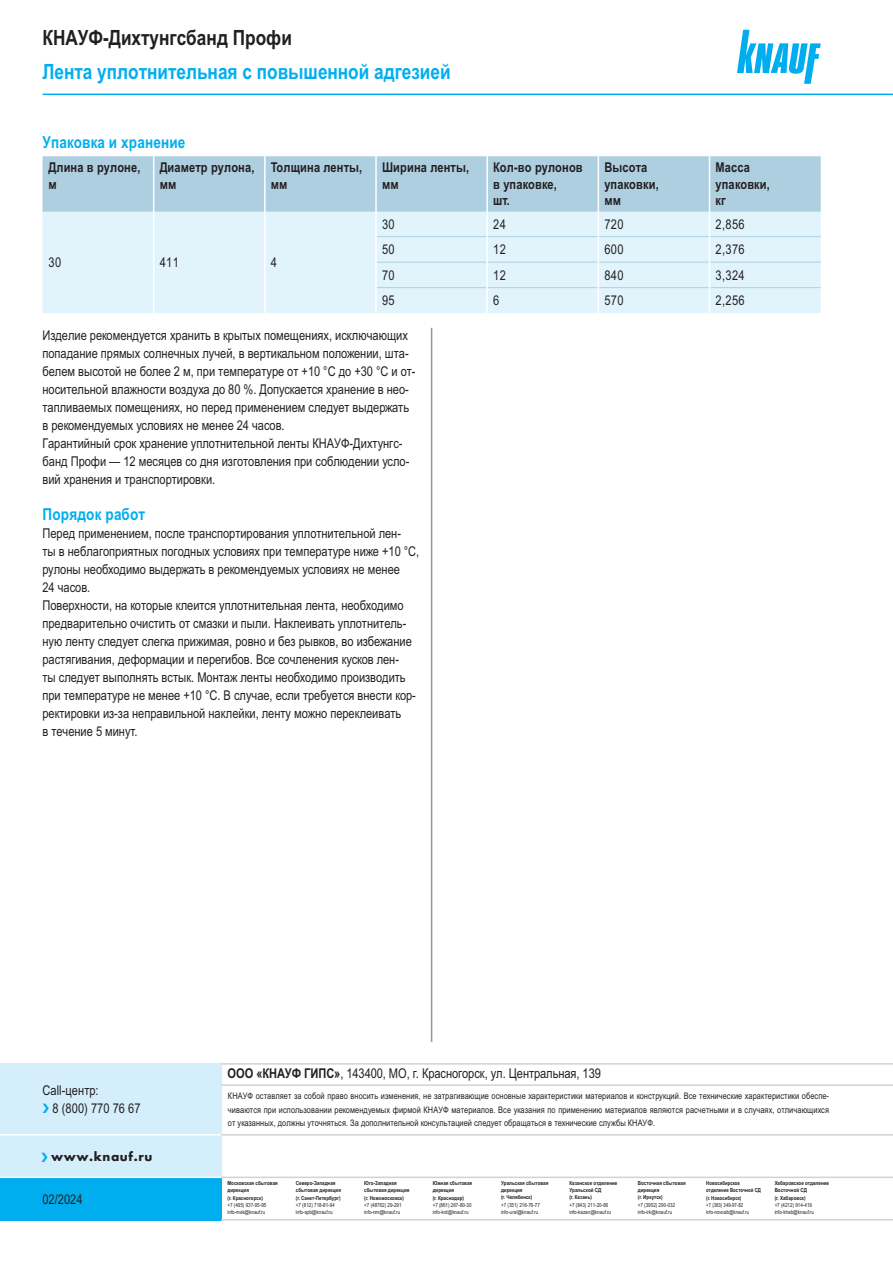
<style>
.page{position:relative;width:893px;height:1263px;background:#fff}
.page>*{position:absolute;margin:0;border:0;box-sizing:border-box;transform-origin:0 0}
.t1{font:700 21px "Arial Narrow MT Pro Cyr";color:#00aeef}
.t2{font:700 21px "Arial Narrow MT Pro Cyr";color:#231f20}
.t3{font:700 16.5px "Arial Narrow MT Pro Cyr";letter-spacing:.01em;color:#00aeef}
.t4{font:13.5px/18px "Arial Narrow MT Pro Cyr";color:#231f20}
.t5{font:700 13.5px/16.5px "Arial Narrow MT Pro Cyr";letter-spacing:.01em;color:#231f20}
.t6{font:700 13.5px "Futura PT";letter-spacing:.045em;color:#231f20}
.t7{font:9px/13.5px "Arial Narrow MT Pro Cyr";letter-spacing:.005em;color:#231f20;text-align:justify}
.t8{font:700 5.55px/7.2px "Arial Narrow MT Pro Cyr";color:#231f20}
.t9{font:5.55px/7.2px "Arial Narrow MT Pro Cyr";color:#231f20}
.t10{font:700 5.55px/7.2px "Arial Narrow MT Pro Cyr";color:#231f20;scale:.95 1}
.t11{font:5.55px/7.2px "Arial Narrow MT Pro Cyr";color:#231f20;scale:.95 1}
.s1{color:#00aeef}
.s2{font-weight:700}
</style>
<div class="page">
<hr style="left:43px;top:94px;width:850px;height:1px;background:#00aeef">
<svg style="left:737px;top:30px;width:84px;height:54px"></svg>
<div style="left:0;top:1063px;width:221px;height:114px;background:#d4effb"></div>
<div style="left:0;top:1177px;width:221px;height:43px;background:#00aeef"></div>
<hr style="left:0;top:1134px;width:223px;height:1px;background:#fff">
<hr style="left:0;top:1176px;width:223px;height:2px;background:#fff">
<hr style="left:221px;top:1219px;width:672px;height:1px;background:#d1d2d4">
<hr style="left:221px;top:1063px;width:672px;height:1px;background:#d1d2d4">
<hr style="left:221px;top:1084px;width:672px;height:2px;background:#d1d2d4">
<hr style="left:221px;top:1176px;width:672px;height:2px;background:#d1d2d4">
<hr style="left:221px;top:1134px;width:672px;height:1px;background:#d1d2d4">
<hr style="left:431px;top:328px;width:1px;height:714px;background:#939598">
<svg style="left:43px;top:156px;width:778px;height:157px;background:#cfe6f1"></svg>
<h1 class="t2" style="left:43px;top:30px;width:251px">КНАУФ-Дихтунгсбанд Профи</h1>
<h1 class="t1" style="left:43px;top:64px;width:410px">Лента уплотнительная с повышенной адгезией</h1>
<p class="t3" style="left:43px;top:136px;width:144px">Упаковка и хранение</p>
<p class="t5" style="left:49px;top:160px;width:93px">Длина в рулоне, м</p>
<p class="t5" style="left:160px;top:160px;width:96px">Диаметр рулона, мм</p>
<p class="t5" style="left:271px;top:160px;width:93px">Толщина ленты, мм</p>
<p class="t5" style="left:382px;top:160px;width:89px">Ширина ленты, мм</p>
<p class="t5" style="left:493px;top:160px;width:91px">Кол-во рулонов в упаковке,<br>шт.</p>
<p class="t5" style="left:604px;top:160px;width:56px">Высота упаковки, мм</p>
<p class="t5" style="left:715px;top:160px;width:56px">Масса упаковки, кг</p>
<p class="t4" style="left:49px;top:255px;width:14px">30</p>
<p class="t4" style="left:160px;top:255px;width:21px">411</p>
<p class="t4" style="left:271px;top:255px;width:8px">4</p>
<p class="t4" style="left:382px;top:216px;width:14px">30</p>
<p class="t4" style="left:493px;top:216px;width:14px">24</p>
<p class="t4" style="left:604px;top:216px;width:21px">720</p>
<p class="t4" style="left:715px;top:216px;width:31px">2,856</p>
<p class="t4" style="left:382px;top:242px;width:14px">50</p>
<p class="t4" style="left:493px;top:242px;width:14px">12</p>
<p class="t4" style="left:604px;top:242px;width:21px">600</p>
<p class="t4" style="left:715px;top:242px;width:31px">2,376</p>
<p class="t4" style="left:382px;top:267px;width:14px">70</p>
<p class="t4" style="left:493px;top:267px;width:14px">12</p>
<p class="t4" style="left:604px;top:267px;width:21px">840</p>
<p class="t4" style="left:715px;top:267px;width:31px">3,324</p>
<p class="t4" style="left:382px;top:293px;width:14px">95</p>
<p class="t4" style="left:493px;top:293px;width:8px">6</p>
<p class="t4" style="left:604px;top:293px;width:21px">570</p>
<p class="t4" style="left:715px;top:293px;width:31px">2,256</p>
<p class="t4" style="left:43px;top:327px;width:375px">Изделие рекомендуется хранить в крытых помещениях, исключающих попадание прямых солнечных лучей, в вертикальном положении, шта&shy;белем высотой не более 2 м, при температуре от +10 °С до +30 °С и от&shy;носительной влажности воздуха до 80 %. Допускается хранение в нео&shy;тапливаемых помещениях, но перед применением следует выдержать в рекомендуемых условиях не менее 24 часов.<br>Гарантийный срок хранение уплотнительной ленты КНАУФ-Дихтунгс&shy;банд Профи — 12 месяцев со дня изготовления при соблюдении усло&shy;вий хранения и транспортировки.</p>
<p class="t3" style="left:43px;top:508px;width:104px">Порядок работ</p>
<p class="t4" style="left:43px;top:525px;width:378px">Перед применением, после транспортирования уплотнительной лен-<br>ты в неблагоприятных погодных условиях при температуре ниже +10 °С, рулоны необходимо выдержать в рекомендуемых условиях не ме нее<br>24 часов.<br>Поверхности, на которые клеится уплотнительная лента, необходимо предварительно очистить от смазки и пыли. Наклеивать уплотнитель&shy;ную ленту следует слегка прижимая, ровно и без рывков, во избежа ние растягивания, деформации и перегибов. Все сочленения кусков лен-<br>ты следует выполнять встык. Монтаж ленты необходимо производить при температуре не менее +10 °С. В случае, если требуется внести кор&shy;ректировки из-за неправильной наклейки, ленту можно переклеивать<br>в течение 5 минут.</p>
<p class="t4" style="left:43px;top:1082px;width:100px">Сall-центр:<br><span class="s1">❯</span> 8 (800) 770 76 67</p>
<p class="t6" style="left:41px;top:1147px;width:113px"><span class="s1">❯</span> www.knauf.ru</p>
<p class="t4" style="left:42px;top:1191px;width:42px">02/2024</p>
<p class="t4" style="left:227px;top:1066px;width:375px"><span class="s2">ООО «КНАУФ ГИПС»</span>, 143400, МО, г. Красногорск, ул. Центральная, 139</p>
<p class="t7" style="left:228px;top:1090px;width:603px">КНАУФ оставляет за собой право вносить изменения, не затрагивающие основные характеристики материалов и конструкций. Все технические характеристики обеспе&shy;чиваются при использовании рекомендуемых фирмой КНАУФ материалов. Все указания по применению материалов являются расчетными и в случаях, отличающихся от указанных, должны уточняться. За дополнительной консультацией следует обращаться в технические службы КНАУФ.</p>
<p class="t8" style="left:227px;top:1180px;width:52px">Московская сбытовая дирекция<br>(г. Красногорск)</p>
<p class="t9" style="left:227px;top:1202px;width:40px">+7 (495) 937-95-95 info-msk@knauf.ru</p>
<p class="t8" style="left:296px;top:1180px;width:47px">Северо-Западная сбытовая дирекция (г. Санкт-Петербург)</p>
<p class="t9" style="left:296px;top:1202px;width:40px">+7 (812) 718-81-94 info-spb@knauf.ru</p>
<p class="t8" style="left:364px;top:1180px;width:47px">Юго-Западная сбытовая дирекция (г. Новомосковск)</p>
<p class="t9" style="left:364px;top:1202px;width:39px">+7 (48762) 29-291 info-nm@knauf.ru</p>
<p class="t8" style="left:433px;top:1180px;width:41px">Южная сбытовая дирекция<br>(г. Краснодар)</p>
<p class="t9" style="left:433px;top:1202px;width:40px">+7 (861) 267-80-30 info-krd@knauf.ru</p>
<p class="t8" style="left:501px;top:1180px;width:49px">Уральская сбытовая дирекция<br>(г. Челябинск)</p>
<p class="t9" style="left:501px;top:1202px;width:40px">+7 (351) 216-76-77 info-ural@knauf.ru</p>
<p class="t8" style="left:569px;top:1180px;width:49px">Казанское отделение<br>Уральской СД<br>(г. Казань)</p>
<p class="t9" style="left:569px;top:1202px;width:43px">+7 (843) 211-20-66 info-kazan@knauf.ru</p>
<p class="t8" style="left:638px;top:1180px;width:49px">Восточная сбытовая дирекция<br>(г. Иркутск)</p>
<p class="t9" style="left:638px;top:1202px;width:39px">+7 (3952) 290-032 info-irk@knauf.ru</p>
<p class="t10" style="left:706px;top:1180px;width:59px">Новосибирское отделение Восточной СД (г. Новосибирск)</p>
<p class="t11" style="left:706px;top:1202px;width:47px">+7 (383) 349-97-82 info-novosib@knauf.ru</p>
<p class="t8" style="left:775px;top:1180px;width:56px">Хабаровское отделение<br>Восточной СД<br>(г. Хабаровск)</p>
<p class="t9" style="left:775px;top:1202px;width:41px">+7 (4212) 914-419 info-khab@knauf.ru</p>
</div>
